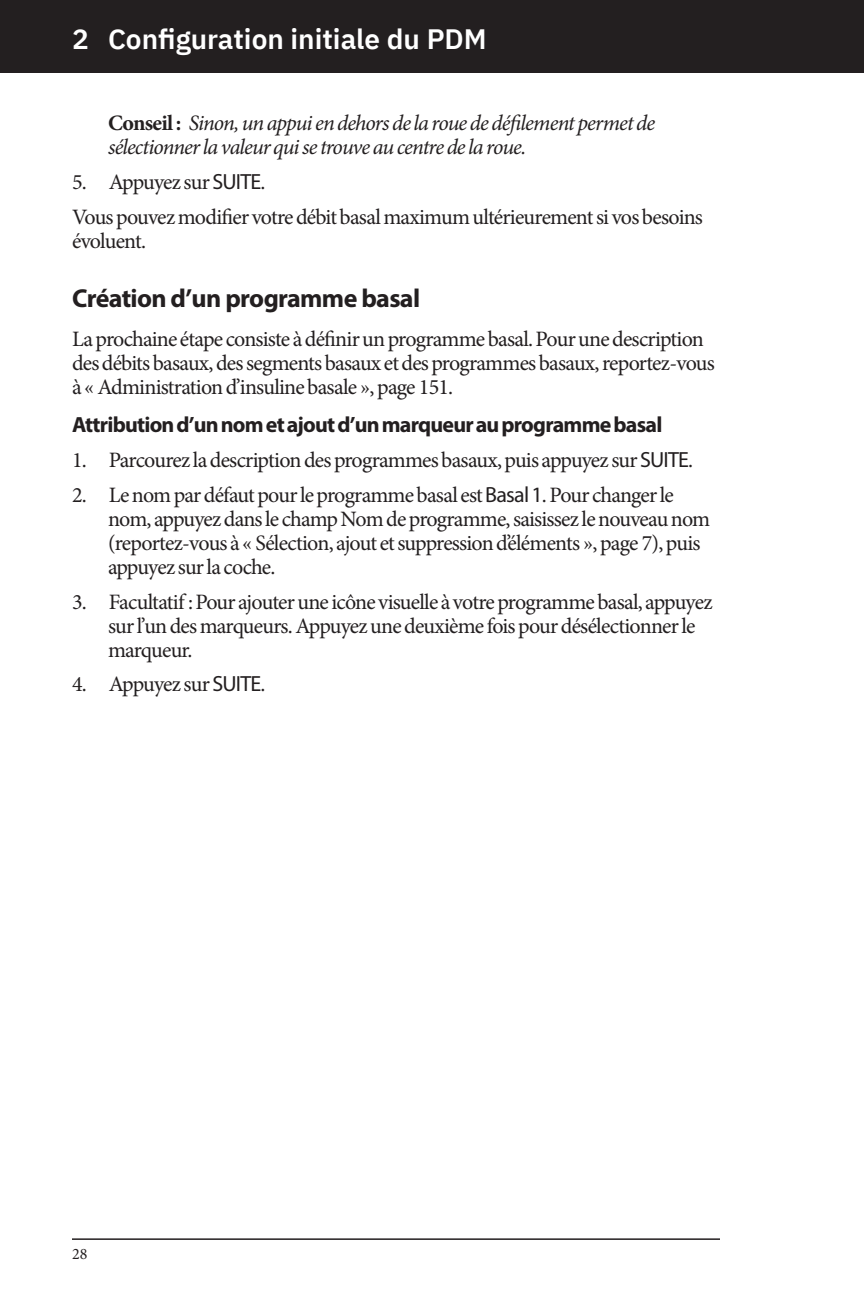
<style>
.page{position:relative;width:864px;height:1296px;background:#fff}
.page>*{position:absolute;margin:0;border:0;box-sizing:border-box;transform-origin:0 0}
.t1{font:600 28px "IBM Plex Sans";color:#fff}
.t2{font:700 26px "Myriad Pro";letter-spacing:-.025em;color:#231f20}
.t3{font:22px/24px "Minion Pro";letter-spacing:-.035em;color:#231f20}
.t4{font:italic 22px/24px "Minion Pro";letter-spacing:-.04em;color:#231f20}
.t5{font:700 22px "Myriad Pro";letter-spacing:-.035em;color:#231f20}
.t6{font:16px "Minion Pro";color:#231f20}
.s1{font-weight:700;font-style:normal}
.s2{font-family:"Myriad Pro"}
</style>
<div class="page">
<div style="left:0;top:0;width:864px;height:73px;background:#231f20"></div>
<hr style="left:72px;top:1238px;width:648px;height:2px;background:#231f20">
<p class="t1" style="left:72px;top:17px;width:416px">2 Configuration initiale du PDM</p>
<p class="t4" style="left:108px;top:111px;width:549px"><span class="s1">Conseil :</span> Sinon, un appui en dehors de la roue de défilement permet de sélectionner la valeur qui se trouve au centre de la roue.</p>
<p class="t3" style="left:72px;top:165px;width:633px;line-height:34.8px">5. Appuyez sur <span class="s2">SUITE</span>.<br>Vous pouvez modifier votre débit basal maximum ultérieurement si vos besoins</p>
<p class="t3" style="left:72px;top:229px;width:76px">évoluent.</p>
<p class="t2" style="left:72px;top:282px;width:350px">Création d’un programme basal</p>
<p class="t3" style="left:72px;top:328px;width:644px">La prochaine étape consiste à définir un programme basal. Pour une description des débits basaux, des segments basaux et des programmes basaux, reportez-vous à « Administration d’insuline basale », page 151.</p>
<p class="t5" style="left:72px;top:410px;width:592px">Attribution d’un nom et ajout d’un marqueur au programme basal</p>
<p class="t3" style="left:72px;top:448px;width:623px">1. Parcourez la description des programmes basaux, puis appuyez sur <span class="s2">SUITE</span>.</p>
<p class="t3" style="left:108px;top:483px;width:604px;text-indent:-36px">2. Le nom par défaut pour le programme basal est <span class="s2">Basal 1</span>. Pour changer le nom, appuyez dans le champ Nom de programme, saisissez le nouveau nom (reportez-vous à « Sélection, ajout et suppression d’éléments », page 7), puis appuyez sur la coche.</p>
<p class="t3" style="left:108px;top:590px;width:606px;text-indent:-36px">3. Facultatif : Pour ajouter une icône visuelle à votre programme basal, appuyez sur l’un des marqueurs. Appuyez une deuxième fois pour désélectionner le marqueur.</p>
<p class="t3" style="left:72px;top:672px;width:195px">4. Appuyez sur <span class="s2">SUITE</span>.</p>
<p class="t6" style="left:72px;top:1243px;width:17px">28</p>
</div>
